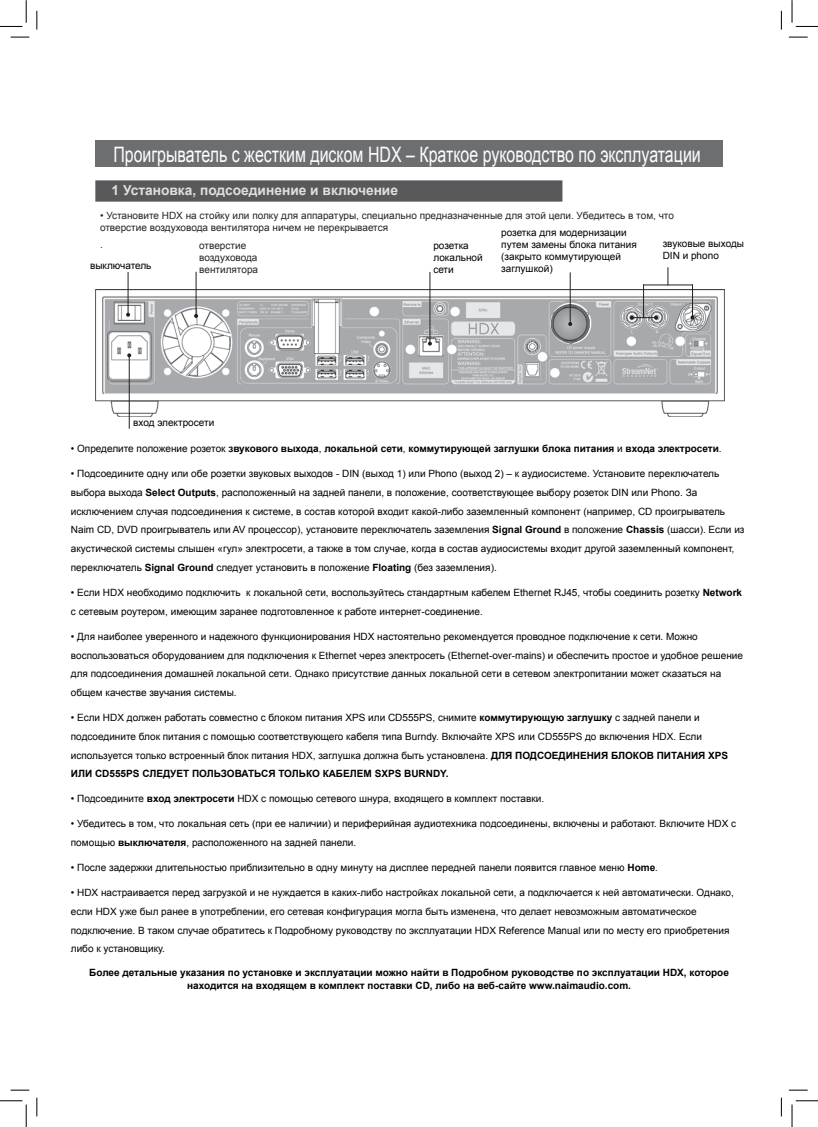
<style>
.page{position:relative;width:818px;height:1127px;background:#fff}
.page>*{position:absolute;margin:0;border:0;box-sizing:border-box;transform-origin:0 0}
.t1{font:21.25px "Arial";color:#fff;scale:.75 1}
.t2{font:700 13.75px "Arial";color:#dfdfdf}
.t3{font:10px/18.8px "Arial";color:#000}
.t4{font:700 10px/12px "Arial";color:#000;text-align:center}
.t5{font:10px/12px "Arial";color:#242424}
.s1{font-weight:400}
.s2{font-weight:700}
</style>
<div class="page">
<div style="left:95px;top:140px;width:627px;height:26px;background:#6d6e70"></div>
<div style="left:95px;top:180px;width:467px;height:22px;background:#58595b"></div>
<img style="left:95px;top:289px;width:629px;height:128px">
<hr style="left:129px;top:355px;width:1px;height:73px;background:#231f20">
<svg style="left:127px;top:353px;width:4px;height:4px"></svg>
<hr style="left:127px;top:272px;width:1px;height:43px;background:#231f20">
<svg style="left:126px;top:313px;width:4px;height:4px"></svg>
<svg style="left:629px;top:315px;width:29px;height:4px"></svg>
<hr style="left:643px;top:284px;width:1px;height:34px;background:#231f20">
<hr style="left:643px;top:284px;width:50px;height:1px;background:#231f20">
<hr style="left:429px;top:272px;width:1px;height:71px;background:#231f20">
<svg style="left:428px;top:341px;width:4px;height:4px"></svg>
<hr style="left:692px;top:284px;width:1px;height:33px;background:#231f20">
<svg style="left:690px;top:315px;width:4px;height:4px"></svg>
<svg style="left:667px;top:267px;width:1px;height:18px"></svg>
<img style="left:551px;top:304px;width:38px;height:39px">
<hr style="left:569px;top:272px;width:1px;height:52px;background:#231f20">
<svg style="left:568px;top:322px;width:4px;height:4px"></svg>
<hr style="left:195px;top:272px;width:1px;height:44px;background:#231f20">
<svg style="left:194px;top:314px;width:4px;height:4px"></svg>
<svg style="left:11px;top:36px;width:18px;height:2px"></svg>
<svg style="left:788px;top:36px;width:19px;height:2px"></svg>
<svg style="left:11px;top:1089px;width:18px;height:1px"></svg>
<svg style="left:789px;top:1089px;width:18px;height:1px"></svg>
<svg style="left:36px;top:11px;width:2px;height:19px"></svg>
<svg style="left:36px;top:1097px;width:2px;height:19px"></svg>
<svg style="left:780px;top:11px;width:2px;height:19px"></svg>
<svg style="left:780px;top:1097px;width:2px;height:19px"></svg>
<svg style="left:0;top:0;width:27px;height:27px"></svg>
<svg style="left:0;top:1100px;width:27px;height:26px"></svg>
<svg style="left:791px;top:0;width:27px;height:27px"></svg>
<svg style="left:791px;top:1100px;width:27px;height:26px"></svg>
<h1 class="t1" style="left:113px;top:143px;width:784px">Проигрыватель с жестким диском HDX – Краткое руководство по эксплуатации</h1>
<h2 class="t2" style="left:111px;top:182px;width:288px">1 Установка, подсоединение и включение</h2>
<p class="t5" style="left:100px;top:209px;width:575px">• Установите HDX на стойку или полку для аппаратуры, специально предназначенные для этой цели. Убедитесь в том, что отверстие воздуховода вентилятора ничем не перекрывается</p>
<p class="t5" style="left:100px;top:238px;width:4px">.</p>
<p class="t3" style="left:90px;top:256px;width:63px">выключатель</p>
<p class="t3" style="left:501px;top:226px;width:137px;line-height:12px">розетка для модернизации путем замены блока питания (закрыто коммутирующей заглушкой)</p>
<p class="t3" style="left:662px;top:237px;width:83px;line-height:12px">звуковые выходы<br>DIN и phono</p>
<p class="t5" style="left:199px;top:239px;width:60px">отверстие воздуховода вентилятора</p>
<p class="t3" style="left:433px;top:239px;width:51px;line-height:12px">розетка локальной сети</p>
<p class="t3" style="left:133px;top:413px;width:83px">вход электросети</p>
<p class="t4" style="left:71px;top:442px;width:652px"><span class="s1">• Определите положение розеток</span> звукового выхода<span class="s1">,</span> локальной сети<span class="s1">,</span> коммутирующей заглушки блока питания <span class="s1">и</span> входа электросети<span class="s1">.</span></p>
<p class="t3" style="left:71px;top:464px;width:675px">• Подсоедините одну или обе розетки звуковых выходов - DIN (выход 1) или Phono (выход 2) – к аудиосистеме. Установите переключатель выбора выхода <span class="s2">Select Outputs</span>, расположенный на задней панели, в положение, соответствующее выбору розеток DIN или Phono. За исключением случая подсоединения к системе, в состав которой входит какой-либо заземленный компонент (например, CD проигрыватель Naim CD, DVD проигрыватель или AV процессор), установите переключатель заземления <span class="s2">Signal Ground</span> в положение <span class="s2">Chassis</span> (шасси). Если из акустической системы слышен «гул» электросети, а также в том случае, когда в состав аудиосистемы входит другой заземленный компонент, переключатель <span class="s2">Signal Ground</span> следует установить в положение <span class="s2">Floating</span> (без заземления).</p>
<p class="t3" style="left:71px;top:583px;width:672px">• Если HDX необходимо подключить к локальной сети, воспользуйтесь стандартным кабелем Ethernet RJ45, чтобы соединить розетку <span class="s2">Network </span>с сетевым роутером, имеющим заранее подготовленное к работе интернет-соединение.</p>
<p class="t3" style="left:71px;top:626px;width:673px">• Для наиболее уверенного и надежного функционирования HDX настоятельно рекомендуется проводное подключение к сети. Можно воспользоваться оборудованием для подключения к Ethernet через электросеть (Ethernet-over-mains) и обеспечить простое и удобное решение для подсоединения домашней локальной сети. Однако присутствие данных локальной сети в сетевом электропитании может сказаться на общем качестве звучания системы.</p>
<p class="t3" style="left:71px;top:708px;width:659px">• Если HDX должен работать совместно с блоком питания XPS или CD555PS, снимите <span class="s2">коммутирующую заглушку</span> с задней панели и подсоедините блок питания с помощью соответствующего кабеля типа Burndy. Включайте XPS или CD555PS до включения HDX. Если используется только встроенный блок питания HDX, заглушка должна быть установлена. <span class="s2">ДЛЯ ПОДСОЕДИНЕНИЯ БЛОКОВ ПИТАНИЯ XPS ИЛИ CD555PS СЛЕДУЕТ ПОЛЬЗОВАТЬСЯ ТОЛЬКО КАБЕЛЕМ SXPS BURNDY.</span></p>
<p class="t3" style="left:71px;top:789px;width:475px">• Подсоедините <span class="s2">вход электросети</span> HDX с помощью сетевого шнура, входящего в комплект поставки.</p>
<p class="t3" style="left:71px;top:814px;width:666px">• Убедитесь в том, что локальная сеть (при ее наличии) и периферийная аудиотехника подсоединены, включены и работают. Включите HDX с помощью <span class="s2">выключателя</span>, расположенного на задней панели.</p>
<p class="t3" style="left:71px;top:858px;width:588px">• После задержки длительностью приблизительно в одну минуту на дисплее передней панели появится главное меню <span class="s2">Home</span>.</p>
<p class="t3" style="left:71px;top:883px;width:664px">• HDX настраивается перед загрузкой и не нуждается в каких-либо настройках локальной сети, а подключается к ней автоматически. Однако, если HDX уже был ранее в употреблении, его сетевая конфигурация могла быть изменена, что делает невозможным автоматическое подключение. В таком случае обратитесь к Подробному руководству по эксплуатации HDX Reference Manual или по месту его приобретения либо к установщику.</p>
<p class="t4" style="left:89px;top:966px;width:641px">Более детальные указания по установке и эксплуатации можно найти в Подробном руководстве по эксплуатации HDX, которое находится на входящем в комплект поставки CD, либо на веб-сайте www.naimaudio.com.</p>
</div>
